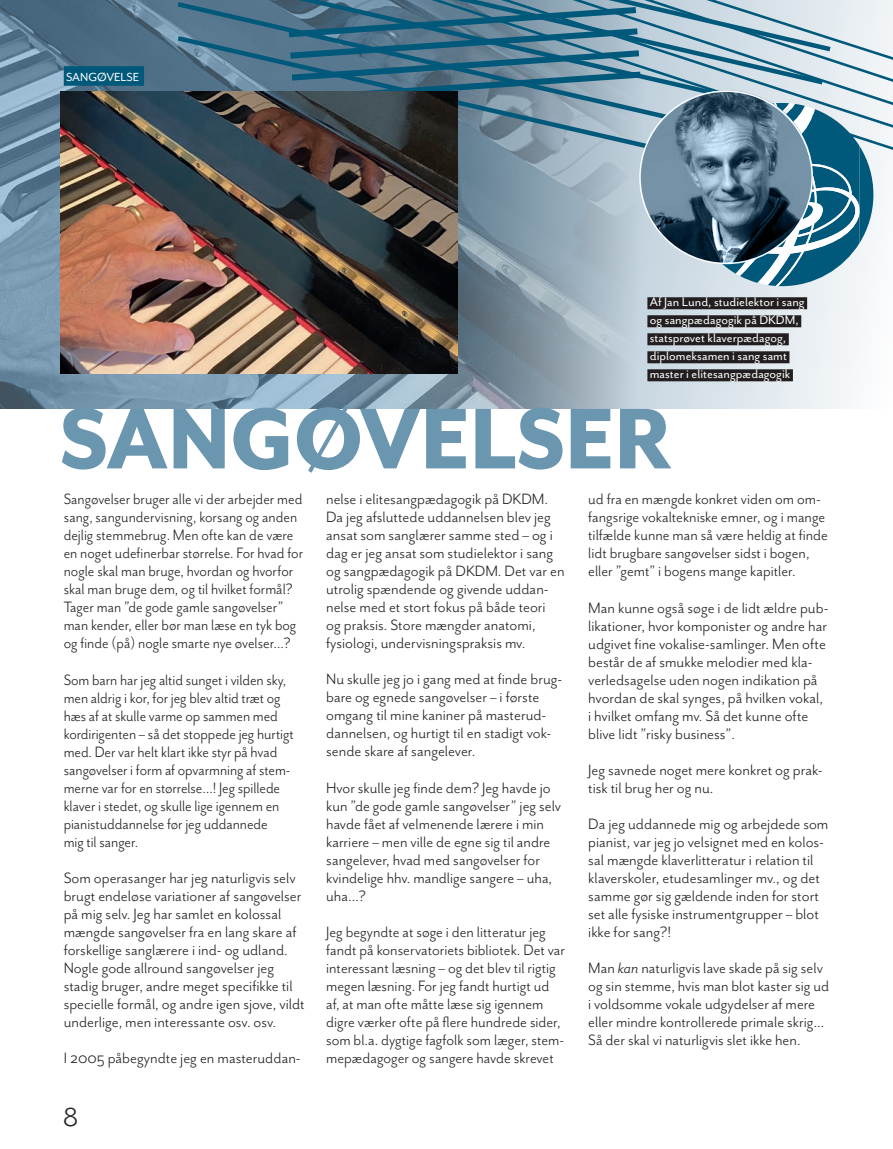
<style>
.page{position:relative;width:893px;height:1149px;background:#fff}
.page>*{position:absolute;margin:0;border:0;box-sizing:border-box;transform-origin:0 0}
.t1{font:800 99px "Mr Eaves Mod OT";letter-spacing:-.01em;color:#6b96b0;scale:.96 1}
.t2{font:30px "Mr Eaves San OT";color:#231f20}
.t3{font:17.25px/18px "Mr Eaves San OT";color:#231f20}
.t4{font:17.25px/18px "Mr Eaves San OT";color:#231f20;scale:.95 1}
.t5{font:14.25px/18px "Mr Eaves San OT";color:#fff}
.t6{font:13.5px "Mr Eaves Mod OT";color:#fff}
.s1{font-style:italic}
</style>
<div class="page">
<svg style="left:693px;top:286px;width:174px;height:122px;fill:#eaeff3"></svg>
<img style="left:0;top:0;width:693px;height:408px">
<div style="left:64px;top:66px;width:80px;height:20px;background:#00587a"></div>
<div style="left:647px;top:297px;width:160px;height:12px;background:#231f20"></div>
<div style="left:647px;top:315px;width:154px;height:12px;background:#231f20"></div>
<div style="left:647px;top:333px;width:142px;height:12px;background:#231f20"></div>
<div style="left:647px;top:351px;width:142px;height:12px;background:#231f20"></div>
<div style="left:647px;top:369px;width:146px;height:12px;background:#231f20"></div>
<svg style="left:173px;top:0;width:89px;height:33px;background:#4b738b"></svg>
<svg style="left:173px;top:33px;width:89px;height:58px;background:#567b92"></svg>
<svg style="left:283px;top:0;width:610px;height:286px;background:#7ea0b1"></svg>
<img style="left:640px;top:91px;width:172px;height:172px">
<img style="left:60px;top:91px;width:398px;height:282px">
<p class="t6" style="left:66px;top:70px;width:75px">SANGØVELSE</p>
<p class="t5" style="left:650px;top:293px;width:156px">Af Jan Lund, studielektor i sang og sangpædagogik på DKDM, statsprøvet klaverpædagog, diplomeksamen i sang samt master i elitesangpædagogik</p>
<h1 class="t1" style="left:60px;top:385px;width:638px">SANGØVELSER</h1>
<p class="t4" style="left:64px;top:490px;width:253px">Sangøvelser bruger alle vi der arbejder med sang, sangundervisning, korsang og anden dejlig stemmebrug. Men ofte kan de være en noget udefinerbar størrelse. For hvad for nogle skal man bruge, hvordan og hvorfor skal man bruge dem, og til hvilket formål?<br>Tager man ”de gode gamle sangøvelser” man kender, eller bør man læse en tyk bog og finde (på) nogle smarte nye øvelser…?</p>
<p class="t4" style="left:64px;top:670px;width:244px">Som barn har jeg altid sunget i vilden sky, men aldrig i kor, for jeg blev altid træt og hæs af at skulle varme op sammen med kordirigenten – så det stoppede jeg hurtigt med. Der var helt klart ikke styr på hvad sangøvelser i form af opvarmning af stem&shy;merne var for en størrelse…! Jeg spillede klaver i stedet, og skulle lige igennem en pianistuddannelse før jeg uddannede<br>mig til sanger.</p>
<p class="t3" style="left:64px;top:868px;width:243px">Som operasanger har jeg naturligvis selv brugt endeløse variationer af sangøvelser på mig selv. Jeg har samlet en kolossal mængde sangøvelser fra en lang skare af forskellige sanglærere i ind- og udland.<br>Nogle gode allround sangøvelser jeg stadig bruger, andre meget specifikke til specielle formål, og andre igen sjove, vildt underlige, men interessante osv. osv.</p>
<p class="t3" style="left:64px;top:1048px;width:239px">I 2005 påbegyndte jeg en masteruddan-</p>
<h2 class="t2" style="left:63px;top:1100px;width:17px">8</h2>
<p class="t3" style="left:326px;top:490px;width:240px">nelse i elitesangpædagogik på DKDM.<br>Da jeg afsluttede uddannelsen blev jeg ansat som sanglærer samme sted – og i dag er jeg ansat som studielektor i sang og sangpædagogik på DKDM. Det var en utrolig spændende og givende uddan&shy;nelse med et stort fokus på både teori og praksis. Store mængder anatomi, fysiologi, undervisningspraksis mv.</p>
<p class="t3" style="left:326px;top:670px;width:238px">Nu skulle jeg jo i gang med at finde brug&shy;bare og egnede sangøvelser – i første omgang til mine kaniner på masterud&shy;dannelsen, og hurtigt til en stadigt vok&shy;sende skare af sangelever.</p>
<p class="t3" style="left:326px;top:778px;width:237px">Hvor skulle jeg finde dem? Jeg havde jo kun ”de gode gamle sangøvelser” jeg selv havde fået af velmenende lærere i min karriere – men ville de egne sig til andre sangelever, hvad med sangøvelser for kvindelige hhv. mandlige sangere – uha, uha…?</p>
<p class="t3" style="left:326px;top:922px;width:240px">Jeg begyndte at søge i den litteratur jeg fandt på konservatoriets bibliotek. Det var interessant læsning – og det blev til rigtig megen læsning. For jeg fandt hurtigt ud af, at man ofte måtte læse sig igennem digre værker ofte på flere hundrede sider, som bl.a. dygtige fagfolk som læger, stem&shy;mepædagoger og sangere havde skrevet</p>
<p class="t3" style="left:588px;top:490px;width:241px">ud fra en mængde konkret viden om om&shy;fangsrige vokaltekniske emner, og i mange tilfælde kunne man så være heldig at finde lidt brugbare sangøvelser sidst i bogen, eller ”gemt” i bogens mange kapitler.</p>
<p class="t3" style="left:588px;top:598px;width:242px">Man kunne også søge i de lidt ældre pub&shy;likationer, hvor komponister og andre har udgivet fine vokalise-samlinger. Men ofte består de af smukke melodier med kla&shy;verledsagelse uden nogen indikation på hvordan de skal synges, på hvilken vokal, i hvilket omfang mv. Så det kunne ofte blive lidt ”risky business”.</p>
<p class="t3" style="left:588px;top:760px;width:236px">Jeg savnede noget mere konkret og prak&shy;tisk til brug her og nu.</p>
<p class="t3" style="left:588px;top:814px;width:242px">Da jeg uddannede mig og arbejdede som pianist, var jeg jo velsignet med en kolos&shy;sal mængde klaverlitteratur i relation til klaverskoler, etudesamlinger mv., og det samme gør sig gældende inden for stort set alle fysiske instrumentgrupper – blot ikke for sang?!</p>
<p class="t3" style="left:588px;top:958px;width:242px">Man <span class="s1">kan</span> naturligvis lave skade på sig selv og sin stemme, hvis man blot kaster sig ud i voldsomme vokale udgydelser af mere eller mindre kontrollerede primale skrig… Så der skal vi naturligvis slet ikke hen.</p>
</div>
